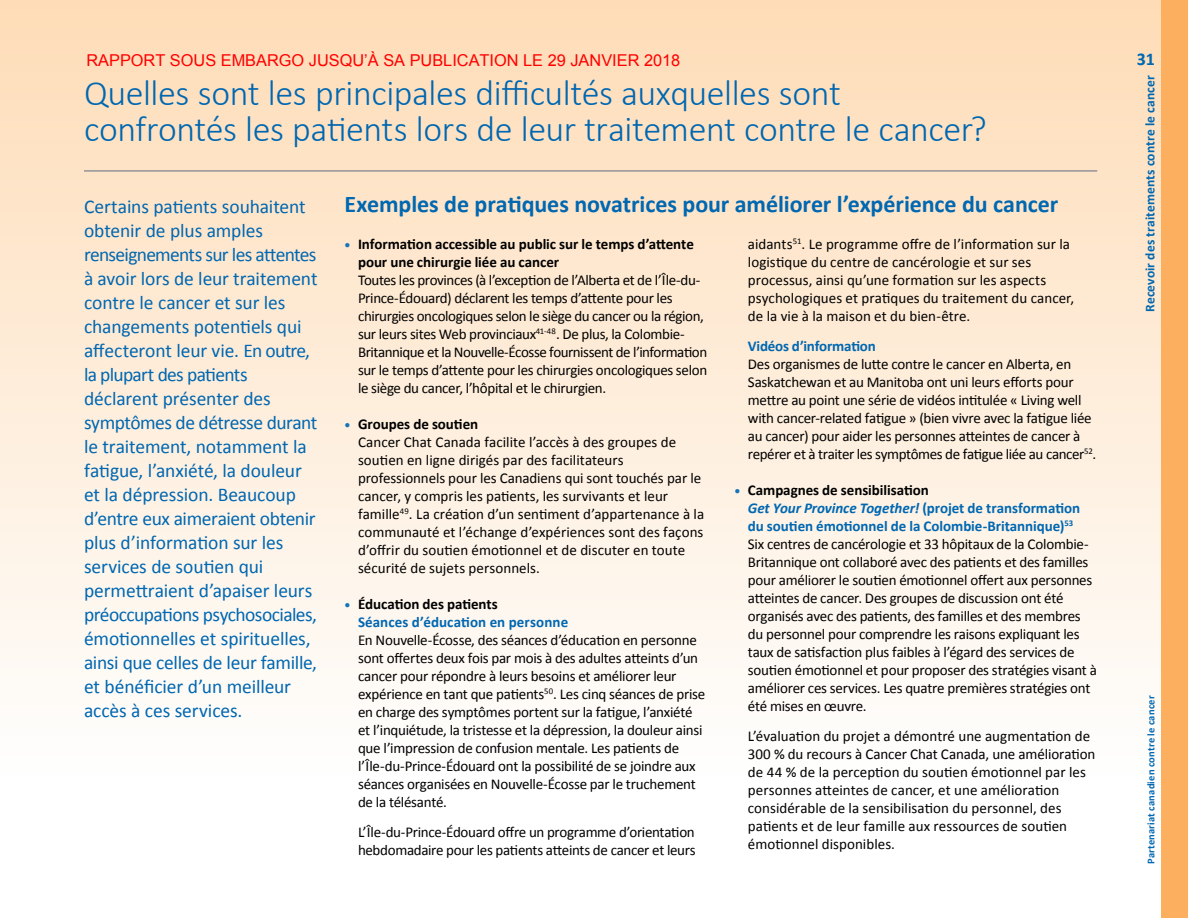
<style>
.page{position:relative;width:1188px;height:918px;background:#fff}
.page>*{position:absolute;margin:0;border:0;box-sizing:border-box;transform-origin:0 0}
.H1_content{font:300 36px/36px "Calibri";letter-spacing:-.01em;color:#0067b1}
.H3__content_page{font:700 24px "Calibri";letter-spacing:-.005em;color:#0067b1}
.Intro{font:19.5px/24px "Calibri";letter-spacing:-.01em;color:#0067b1}
.t1{font:700 18px "Calibri";color:#0067b1}
.t2{font:16.35px "Arial";color:#f00}
.Bullets__Content_pag{font:15px/18px "Calibri";letter-spacing:-.015em;color:#000}
.Bullets__Content_pag-2{font:15px/18px "Calibri";letter-spacing:.005em;color:#000}
.t3{font:700 13.5px "Calibri";letter-spacing:.01em;color:#0067b1}
.t4{font:700 10.5px "Calibri";letter-spacing:.015em;color:#0067b1}
.s1{font-weight:700;font-size:12px;color:#1675b9}
.s2{font-weight:700}
.s3{font-weight:700;color:#0067b1}
.s4{font-weight:700;font-style:italic;color:#0067b1}
</style>
<div class="page">
<div style="left:0;top:0;width:1188px;height:777px;background:linear-gradient(to bottom,#fedcb7,#fefefe)"></div>
<hr style="left:84px;top:170px;width:1013px;height:2px;background:#939598">
<div style="left:1161px;top:0;width:27px;height:918px;background:#fbaf5f"></div>
<p class="t2" style="left:86px;top:50px;width:595px">RAPPORT SOUS EMBARGO JUSQU’À SA PUBLICATION LE 29 JANVIER 2018</p>
<p class="H1_content" style="left:84px;top:73px;width:904px">Quelles sont les principales difficultés auxquelles sont confrontés les patients lors de leur traitement contre le cancer?</p>
<p class="Intro" style="left:84px;top:195px;width:235px">Certains patients souhaitent obtenir de plus amples renseignements sur les attentes à avoir lors de leur traitement contre le cancer et sur les changements potentiels qui affecteront leur vie. En outre, la plupart des patients déclarent présenter des symptômes de détresse durant le traitement, notamment la fatigue, l’anxiété, la douleur et la dépression. Beaucoup d’entre eux aimeraient obtenir plus d’information sur les services de soutien qui permettraient d’apaiser leurs préoccupations psychosociales, émotionnelles et spirituelles, ainsi que celles de leur famille, et bénéficier d’un meilleur accès à ces services.</p>
<p class="H3__content_page" style="left:345px;top:189px;width:715px">Exemples de pratiques novatrices pour améliorer l’expérience du cancer</p>
<p class="Bullets__Content_pag" style="left:358px;top:235px;width:351px;text-indent:-14px"><span class="s1">•</span> <span class="s2">Information accessible au public sur le temps d’attente pour une chirurgie liée au cancer<br></span>Toutes les provinces (à l’exception de l’Alberta et de l’Île-du-Prince-Édouard) déclarent les temps d’attente pour les chirurgies oncologiques selon le siège du cancer ou la région, sur leurs sites Web provinciaux<sup>41-48</sup>. De plus, la Colombie-Britannique et la Nouvelle-Écosse fournissent de l’information sur le temps d’attente pour les chirurgies oncologiques selon le siège du cancer, l’hôpital et le chirurgien.</p>
<p class="Bullets__Content_pag" style="left:358px;top:415px;width:348px;text-indent:-13px"><span class="s1">•</span> <span class="s2">Groupes de soutien<br></span>Cancer Chat Canada facilite l’accès à des groupes de soutien en ligne dirigés par des facilitateurs professionnels pour les Canadiens qui sont touchés par le cancer, y compris les patients, les survivants et leur famille<sup>49</sup>. La création d’un sentiment d’appartenance à la communauté et l’échange d’expériences sont des façons d’offrir du soutien émotionnel et de discuter en toute sécurité de sujets personnels.</p>
<p class="Bullets__Content_pag" style="left:358px;top:595px;width:349px;text-indent:-13px"><span class="s1">•</span> <span class="s2">Éducation des patients<br></span><span class="s3">Séances d’éducation en personne<br></span>En Nouvelle-Écosse, des séances d’éducation en personne sont offertes deux fois par mois à des adultes atteints d’un cancer pour répondre à leurs besoins et améliorer leur expérience en tant que patients<sup>50</sup>. Les cinq séances de prise en charge des symptômes portent sur la fatigue, l’anxiété et l’inquiétude, la tristesse et la dépression, la douleur ainsi que l’impression de confusion mentale. Les patients de l’Île-du-Prince-Édouard ont la possibilité de se joindre aux séances organisées en Nouvelle-Écosse par le truchement de la télésanté.</p>
<p class="Bullets__Content_pag" style="left:358px;top:823px;width:339px">L’Île-du-Prince-Édouard offre un programme d’orientation hebdomadaire pour les patients atteints de cancer et leurs</p>
<p class="Bullets__Content_pag-2" style="left:748px;top:235px;width:328px">aidants<sup>51</sup>. Le programme offre de l’information sur la logistique du centre de cancérologie et sur ses processus, ainsi qu’une formation sur les aspects psychologiques et pratiques du traitement du cancer, de la vie à la maison et du bien-être.</p>
<p class="Bullets__Content_pag" style="left:748px;top:337px;width:350px"><span class="s3">Vidéos d’information<br></span>Des organismes de lutte contre le cancer en Alberta, en Saskatchewan et au Manitoba ont uni leurs efforts pour mettre au point une série de vidéos intitulée « Living well with cancer-related fatigue » (bien vivre avec la fatigue liée au cancer) pour aider les personnes atteintes de cancer à repérer et à traiter les symptômes de fatigue liée au cancer<sup>52</sup>.</p>
<p class="Bullets__Content_pag" style="left:748px;top:481px;width:351px;text-indent:-13px"><span class="s1">•</span> <span class="s2">Campagnes de sensibilisation<br></span><span class="s4">Get Your Province Together!</span> <span class="s3">(projet de transformation du soutien émotionnel de la Colombie-Britannique)</span><sup>53<br></sup>Six centres de cancérologie et 33 hôpitaux de la Colombie-Britannique ont collaboré avec des patients et des familles pour améliorer le soutien émotionnel offert aux personnes atteintes de cancer. Des groupes de discussion ont été organisés avec des patients, des familles et des membres du personnel pour comprendre les raisons expliquant les taux de satisfaction plus faibles à l’égard des services de soutien émotionnel et pour proposer des stratégies visant à améliorer ces services. Les quatre premières stratégies ont été mises en œuvre.</p>
<p class="Bullets__Content_pag" style="left:748px;top:727px;width:349px">L’évaluation du projet a démontré une augmentation de 300 % du recours à Cancer Chat Canada, une amélioration de 44 % de la perception du soutien émotionnel par les personnes atteintes de cancer, et une amélioration considérable de la sensibilisation du personnel, des patients et de leur famille aux ressources de soutien émotionnel disponibles.</p>
<p class="t1" style="left:1137px;top:47px;width:20px">31</p>
<p class="t3" style="left:1141px;top:312px;width:238px;rotate:-90deg">Recevoir des traitements contre le cancer</p>
<p class="t4" style="left:1144px;top:864px;width:170px;rotate:-90deg">Partenariat canadien contre le cancer</p>
</div>
